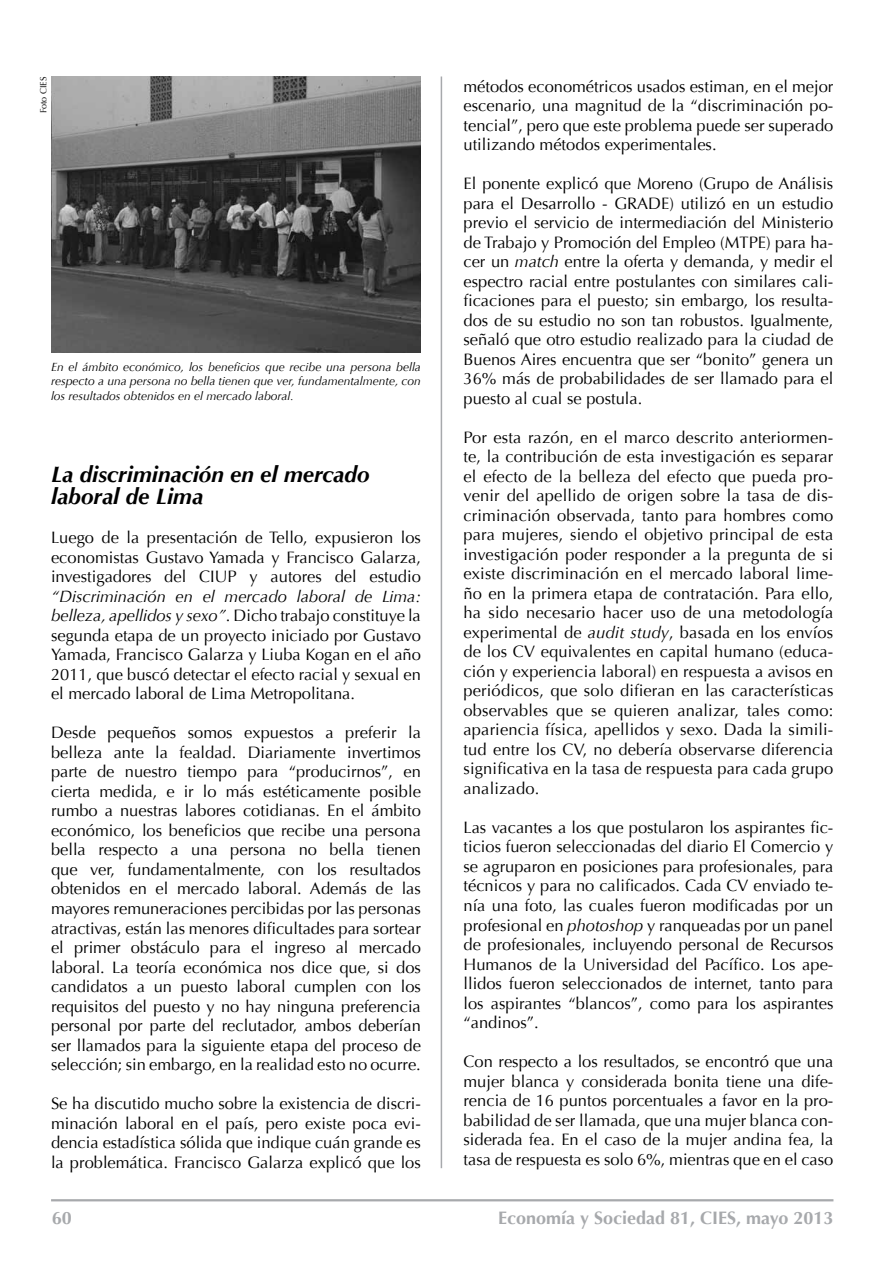
<style>
.page{position:relative;width:893px;height:1263px;background:#fff}
.page>*{position:absolute;margin:0;border:0;box-sizing:border-box;transform-origin:0 0}
.t1{font:italic 700 22.5px/22.5px "Optima";color:#000}
.t2{font:700 18px "Optima";color:#a7a9ac}
.t3{font:16.5px/19.5px "Optima";color:#000;text-align:justify}
.t4{font:italic 12px/14.2px "Optima";color:#000;text-align:justify}
.t5{font:9px "Optima";color:#000}
.s1{font-style:italic}
</style>
<div class="page">
<hr style="left:51px;top:1199px;width:782px;height:2px;background:#a7a9ac">
<hr style="left:441px;top:77px;width:1px;height:1091px;background:#a7a9ac">
<img style="left:51px;top:77px;width:370px;height:275px">
<p class="t5" style="left:38px;top:113px;width:38px;rotate:-90deg">Foto CIES</p>
<p class="t4" style="left:51px;top:360px;width:371px">En el ámbito económico, los beneficios que recibe una persona bella respecto a una persona no bella tienen que ver, fundamentalmente, con los resultados obtenidos en el mercado laboral.</p>
<h1 class="t1" style="left:51px;top:463px;width:320px">La discriminación en el mercado laboral de Lima</h1>
<p class="t3" style="left:51px;top:528px;width:371px">Luego de la presentación de Tello, expusieron los economistas Gustavo Yamada y Francisco Galarza, investigadores del CIUP y autores del estudio</p>
<p class="t3" style="left:51px;top:587px;width:371px"><span class="s1">“Discriminación en el mercado laboral de Lima: belleza, apellidos y sexo”</span>. Dicho trabajo constituye la segunda etapa de un proyecto iniciado por Gustavo Yamada, Francisco Galarza y Liuba Kogan en el año 2011, que buscó detectar el efecto racial y sexual en el mercado laboral de Lima Metropolitana.</p>
<p class="t3" style="left:51px;top:723px;width:371px">Desde pequeños somos expuestos a preferir la belleza ante la fealdad. Diariamente invertimos parte de nuestro tiempo para “producirnos”, en cierta medida, e ir lo más estéticamente posible rumbo a nuestras labores cotidianas. En el ámbito económico, los beneficios que recibe una persona bella respecto a una persona no bella tienen que ver, fundamentalmente, con los resultados obtenidos en el mercado laboral. Además de las mayores remuneraciones percibidas por las personas atractivas, están las menores dificultades para sortear el primer obstáculo para el ingreso al mercado laboral. La teoría económica nos dice que, si dos candidatos a un puesto laboral cumplen con los requisitos del puesto y no hay ninguna preferencia personal por parte del reclutador, ambos deberían ser llamados para la siguiente etapa del proceso de selección; sin embargo, en la realidad esto no ocurre.</p>
<p class="t3" style="left:51px;top:1094px;width:371px">Se ha discutido mucho sobre la existencia de discri&shy;minación laboral en el país, pero existe poca evi&shy;dencia estadística sólida que indique cuán grande es la problemática. Francisco Galarza explicó que los</p>
<p class="t3" style="left:463px;top:77px;width:371px">métodos econométricos usados estiman, en el mejor escenario, una magnitud de la “discriminación po&shy;tencial”, pero que este problema puede ser superado utilizando métodos experimentales.</p>
<p class="t3" style="left:463px;top:174px;width:371px">El ponente explicó que Moreno (Grupo de Análisis para el Desarrollo - GRADE) utilizó en un estudio previo el servicio de intermediación del Ministerio de Trabajo y Promoción del Empleo (MTPE) para ha&shy;cer un <span class="s1">match</span> entre la oferta y demanda, y medir el espectro racial entre postulantes con similares cali&shy;ficaciones para el puesto; sin embargo, los resulta&shy;dos de su estudio no son tan robustos. Igualmente, señaló que otro estudio realizado para la ciudad de Buenos Aires encuentra que ser “bonito” genera un 36% más de probabilidades de ser llamado para el puesto al cual se postula.</p>
<p class="t3" style="left:463px;top:428px;width:371px">Por esta razón, en el marco descrito anteriormen&shy;te, la contribución de esta investigación es separar el efecto de la belleza del efecto que pueda pro&shy;venir del apellido de origen sobre la tasa de dis&shy;criminación observada, tanto para hombres como para mujeres, siendo el objetivo principal de esta investigación poder responder a la pregunta de si existe discriminación en el mercado laboral lime&shy;ño en la primera etapa de contratación. Para ello, ha sido necesario hacer uso de una metodología experimental de <span class="s1">audit study</span>, basada en los envíos de los CV equivalentes en capital humano (educa&shy;ción y experiencia laboral) en respuesta a avisos en periódicos, que solo difieran en las características observables que se quieren analizar, tales como: apariencia física, apellidos y sexo. Dada la simili&shy;tud entre los CV, no debería observarse diferencia significativa en la tasa de respuesta para cada grupo analizado.</p>
<p class="t3" style="left:463px;top:818px;width:371px">Las vacantes a los que postularon los aspirantes fic&shy;ticios fueron seleccionadas del diario El Comercio y se agruparon en posiciones para profesionales, para técnicos y para no calificados. Cada CV enviado te&shy;nía una foto, las cuales fueron modificadas por un profesional en <span class="s1">photoshop</span> y ranqueadas por un panel de profesionales, incluyendo personal de Recursos Humanos de la Universidad del Pacífico. Los ape&shy;llidos fueron seleccionados de internet, tanto para los aspirantes “blancos”, como para los aspirantes “andinos”.</p>
<p class="t3" style="left:463px;top:1052px;width:371px">Con respecto a los resultados, se encontró que una mujer blanca y considerada bonita tiene una dife&shy;rencia de 16 puntos porcentuales a favor en la pro&shy;babilidad de ser llamada, que una mujer blanca con&shy;siderada fea. En el caso de la mujer andina fea, la tasa de respuesta es solo 6%, mientras que en el caso</p>
<p class="t2" style="left:52px;top:1208px;width:22px">60</p>
<p class="t2" style="left:498px;top:1208px;width:337px">Economía y Sociedad 81, CIES, mayo 2013</p>
</div>
